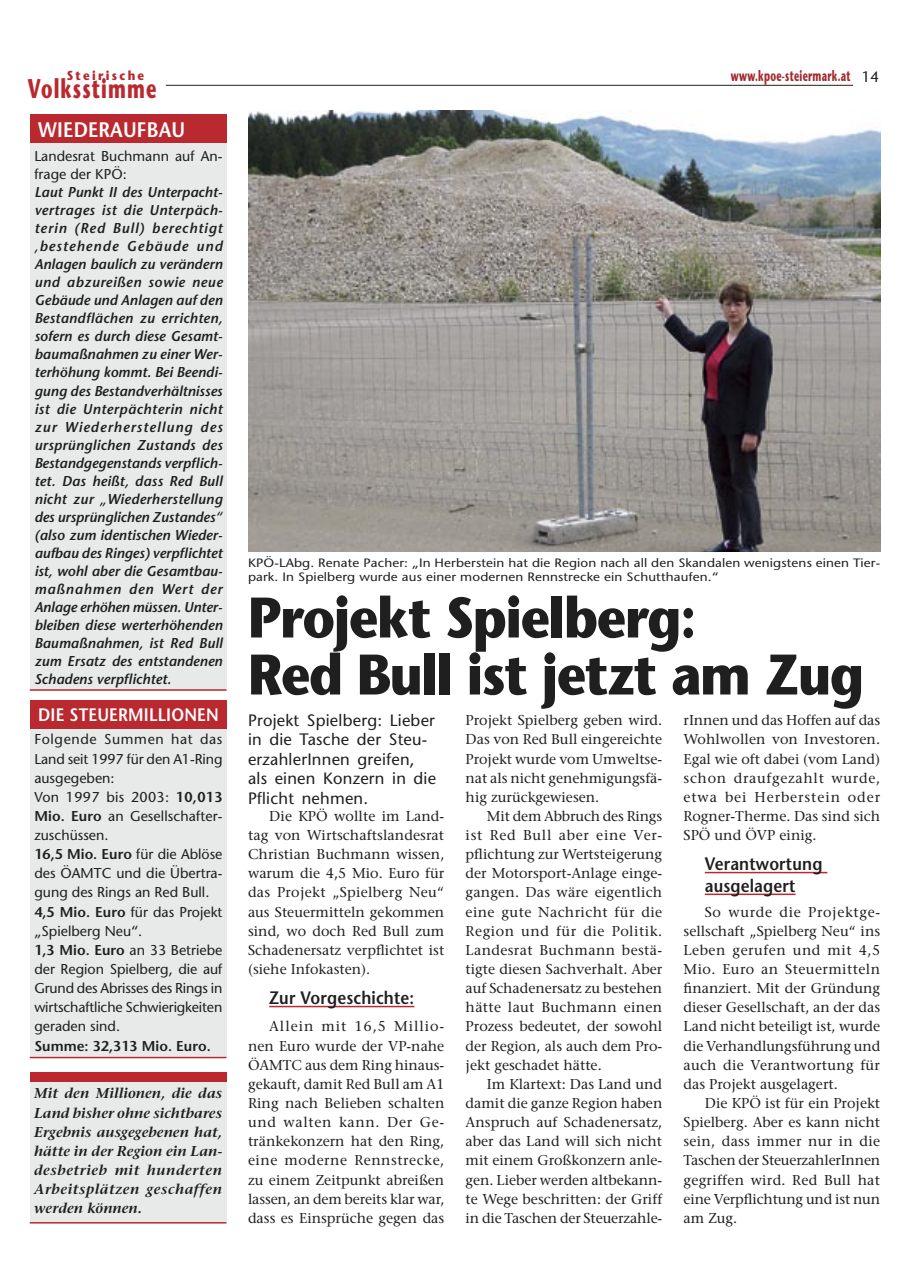
<style>
.page{position:relative;width:910px;height:1276px;background:#fff}
.page>*{position:absolute;margin:0;border:0;box-sizing:border-box;transform-origin:0 0}
.t1{font:700 57px/57px "Stone Sans";letter-spacing:-.025em;color:#1f1f1f;scale:.9 1}
.t2{font:700 27px "Stone Sans";letter-spacing:.06em;color:#b9292f;scale:.67 1}
.t3{font:600 21px "Stone Sans";letter-spacing:.01em;color:#fff;scale:.9 1}
.t4{font:600 18px/21.8px "Stone Sans";letter-spacing:.01em;color:#1f1f1f;scale:.9 1}
.t5{font:600 18px "Stone Sans";letter-spacing:.01em;color:#fff;scale:.9 1}
.t6{font:16.5px/19.5px "Stone Sans";letter-spacing:.015em;color:#1f1f1f}
.t7{font:700 15px "Stone Sans";letter-spacing:.03em;color:#a22b30;scale:.6 1}
.t8{font:14.25px/19.2px "Stone Serif";color:#1f1f1f;text-align:justify}
.t9{font:italic 600 14.25px/18px "Stone Sans";color:#1f1f1f;text-align:justify}
.t10{font:14.25px/19.2px "Stone Sans";color:#1f1f1f}
.t11{font:italic 600 14.25px/19.2px "Stone Serif";letter-spacing:.035em;color:#1f1f1f;text-align:justify}
.t12{font:600 14.25px "Stone Sans";color:#1f1f1f}
.t13{font:700 12.9px "Stone Sans";letter-spacing:.2em;color:#b9292f;scale:.89 1}
.t14{font:12.15px/13.5px "Stone Sans";letter-spacing:.01em;color:#1f1f1f;scale:1.11 1}
.s1{font-weight:600}
.s2{font-weight:400;color:#1f1f1f}
</style>
<div class="page">
<hr style="left:166px;top:85px;width:687px;height:1px;background:#1f1f1f">
<div style="left:30px;top:1082px;width:196px;height:140px;background:#e8eae9"></div>
<hr style="left:30px;top:1222px;width:196px;height:1px;background:#b9292f">
<hr style="left:269px;top:1005px;width:145px;height:2px;background:#b9292f">
<hr style="left:705px;top:872px;width:122px;height:1px;background:#b9292f">
<hr style="left:705px;top:893px;width:91px;height:2px;background:#b9292f">
<img style="left:248px;top:111px;width:632px;height:440px">
<div style="left:30px;top:141px;width:197px;height:550px;background:#e8eae9"></div>
<div style="left:30px;top:115px;width:196px;height:28px;background:#b9292f"></div>
<hr style="left:30px;top:689px;width:196px;height:2px;background:#b9292f">
<div style="left:30px;top:728px;width:197px;height:330px;background:#e8eae9"></div>
<div style="left:30px;top:700px;width:196px;height:28px;background:#b9292f"></div>
<hr style="left:30px;top:1056px;width:196px;height:2px;background:#b9292f">
<div style="left:30px;top:1072px;width:196px;height:9px;background:#b9292f"></div>
<p class="t13" style="left:67px;top:67px;width:89px">Steirische</p>
<h2 class="t2" style="left:28px;top:72px;width:193px">Volksstimme</h2>
<h3 class="t3" style="left:38px;top:117px;width:165px">WIEDERAUFBAU</h3>
<p class="t10" style="left:34px;top:147px;width:190px;line-height:18px">Landesrat Buchmann auf An&shy;frage der KPÖ:</p>
<p class="t9" style="left:34px;top:183px;width:190px">Laut Punkt II des Unterpacht&shy;vertrages ist die Unterpäch&shy;terin (Red Bull) berechtigt ‚bestehende Gebäude und Anlagen baulich zu verändern und abzureißen sowie neue Gebäude und Anlagen auf den Bestandflächen zu errichten, sofern es durch diese Gesamt&shy;baumaßnahmen zu einer Wer&shy;terhöhung kommt. Bei Beendi&shy;gung des Bestandverhältnisses ist die Unterpächterin nicht zur Wiederherstellung des ursprünglichen Zustands des Bestandgegenstands verpflich&shy;tet. Das heißt, dass Red Bull nicht zur „Wiederherstellung des ursprünglichen Zustandes“ (also zum identischen Wieder&shy;aufbau des Ringes) verpflichtet ist, wohl aber die Gesamtbau&shy;maßnahmen den Wert der Anlage erhöhen müssen. Unter&shy;bleiben diese werterhöhenden Baumaßnahmen, ist Red Bull zum Ersatz des entstandenen Schadens verpflichtet.</p>
<p class="t5" style="left:38px;top:703px;width:202px">DIE STEUERMILLIONEN</p>
<p class="t10" style="left:34px;top:729px;width:190px">Folgende Summen hat das<br>Land seit 1997 für den A1-Ring ausgegeben:<br>Von 1997 bis 2003: <span class="s1">10,013<br>Mio. Euro</span> an Gesellschafter&shy;zuschüssen.<br><span class="s1">16,5 Mio. Euro</span> für die Ablöse des ÖAMTC und die Übertra&shy;gung des Rings an Red Bull.<br><span class="s1">4,5 Mio. Euro</span> für das Projekt „Spielberg Neu“.<br><span class="s1">1,3 Mio. Euro</span> an 33 Betriebe der Region Spielberg, die auf<br>Grund des Abrisses des Rings in wirtschaftliche Schwierigkeiten geraden sind.</p>
<p class="t12" style="left:34px;top:1036px;width:178px">Summe: 32,313 Mio. Euro.</p>
<p class="t11" style="left:34px;top:1084px;width:190px">Mit den Millionen, die das Land bisher ohne sichtbares Ergebnis ausgegebenen hat, hätte in der Region ein Lan&shy;desbetrieb mit hunderten Arbeitsplätzen geschaffen werden können.</p>
<p class="t7" style="left:731px;top:66px;width:248px">www.kpoe-steiermark.at <span class="s2">14</span></p>
<p class="t14" style="left:248px;top:556px;width:571px">KPÖ-LAbg. Renate Pacher: „In Herberstein hat die Region nach all den Skandalen wenigstens einen Tier&shy;park. In Spielberg wurde aus einer modernen Rennstrecke ein Schutthaufen.“</p>
<h1 class="t1" style="left:248px;top:588px;width:686px">Projekt Spielberg:<br>Red Bull ist jetzt am Zug</h1>
<p class="t6" style="left:248px;top:710px;width:190px">Projekt Spielberg: Lieber in die Tasche der Steu&shy;erzahlerInnen greifen, als einen Konzern in die<br>Pflicht nehmen.</p>
<p class="t8" style="left:248px;top:806px;width:198px;text-indent:21px">Die KPÖ wollte im Land&shy;tag von Wirtschaftslandesrat Christian Buchmann wissen, warum die 4,5 Mio. Euro für das Projekt „Spielberg Neu“ aus Steuermitteln gekommen sind, wo doch Red Bull zum Schadenersatz verpflichtet ist (siehe Infokasten).</p>
<p class="t4" style="left:269px;top:987px;width:163px">Zur Vorgeschichte:</p>
<p class="t8" style="left:248px;top:1016px;width:198px;text-indent:21px">Allein mit 16,5 Millio&shy;nen Euro wurde der VP-nahe ÖAMTC aus dem Ring hinaus&shy;gekauft, damit Red Bull am A1<br>Ring nach Belieben schalten und walten kann. Der Ge&shy;tränkekonzern hat den Ring, eine moderne Rennstrecke, zu einem Zeitpunkt abreißen lassen, an dem bereits klar war, dass es Einsprüche gegen das</p>
<p class="t8" style="left:683px;top:710px;width:198px">rInnen und das Hoffen auf das Wohlwollen von Investoren.<br>Egal wie oft dabei (vom Land) schon draufgezahlt wurde, etwa bei Herberstein oder Rogner-Therme. Das sind sich SPÖ und ÖVP einig.</p>
<p class="t4" style="left:705px;top:853px;width:132px">Verantwortung ausgelagert</p>
<p class="t8" style="left:683px;top:902px;width:198px;text-indent:21px">So wurde die Projektge&shy;sellschaft „Spielberg Neu“ ins Leben gerufen und mit 4,5<br>Mio. Euro an Steuermitteln finanziert. Mit der Gründung dieser Gesellschaft, an der das Land nicht beteiligt ist, wurde die Verhandlungsführung und auch die Verantwortung für das Projekt ausgelagert.</p>
<p class="t8" style="left:683px;top:1093px;width:198px;text-indent:21px">Die KPÖ ist für ein Projekt Spielberg. Aber es kann nicht sein, dass immer nur in die Taschen der SteuerzahlerInnen gegriffen wird. Red Bull hat eine Verpflichtung und ist nun am Zug.</p>
<p class="t8" style="left:466px;top:710px;width:198px">Projekt Spielberg geben wird.<br>Das von Red Bull eingereichte Projekt wurde vom Umweltse&shy;nat als nicht genehmigungsfä&shy;hig zurückgewiesen.</p>
<p class="t8" style="left:466px;top:806px;width:198px;text-indent:21px">Mit dem Abbruch des Rings ist Red Bull aber eine Ver&shy;pflichtung zur Wertsteigerung der Motorsport-Anlage einge&shy;gangen. Das wäre eigentlich eine gute Nachricht für die Region und für die Politik.<br>Landesrat Buchmann bestä&shy;tigte diesen Sachverhalt. Aber auf Schadenersatz zu bestehen hätte laut Buchmann einen Prozess bedeutet, der sowohl der Region, als auch dem Pro&shy;jekt geschadet hätte.</p>
<p class="t8" style="left:466px;top:1074px;width:198px;text-indent:21px">Im Klartext: Das Land und damit die ganze Region haben Anspruch auf Schadenersatz, aber das Land will sich nicht mit einem Großkonzern anle&shy;gen. Lieber werden altbekann&shy;te Wege beschritten: der Griff in die Taschen der Steuerzahle-</p>
</div>
